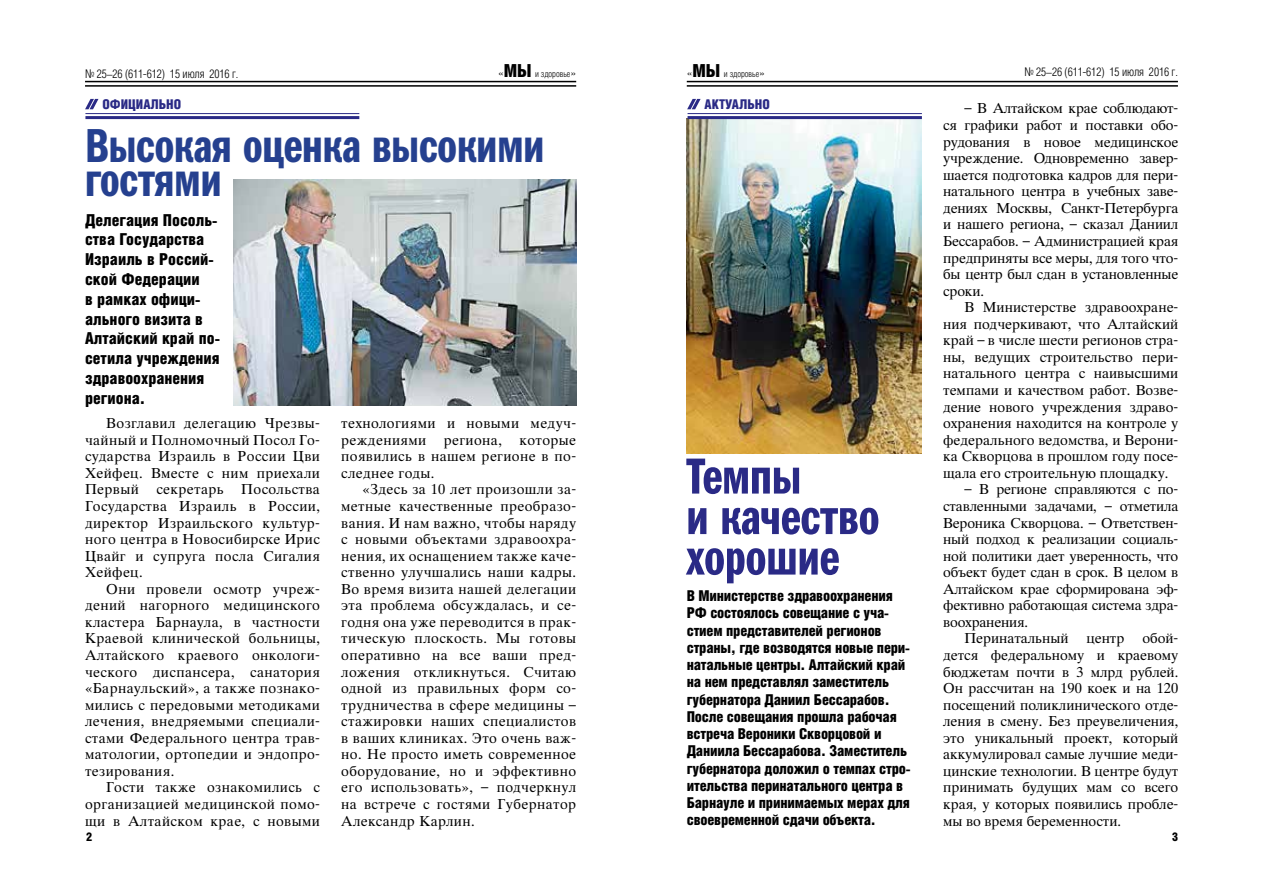
<style>
.page{position:relative;width:1263px;height:893px;background:#fff}
.page>*{position:absolute;margin:0;border:0;box-sizing:border-box;transform-origin:0 0}
.t1{font:51px/40.5px "Franklin Gothic Demi Cmp C";color:#2a2a86}
.t2{font:48px/34.5px "Franklin Gothic Demi Cmp C";color:#25408f}
.t3{font:900 16.5px/19.8px "Helios Cond";color:#000}
.t4{font:900 15px/17.2px "Helios Cond";letter-spacing:-.015em;color:#000}
.t5{font:13.8px/16.5px "Thames";letter-spacing:.005em;color:#000;text-align:justify}
.t6{font:13.8px/16.5px "Thames";letter-spacing:.03em;color:#000}
.t7{font:900 13.5px "Helios Cond";color:#2a2a86}
.t8{font:300 12px "Helios Cond";letter-spacing:-.005em;color:#000}
.t9{font:900 12px "Helios Cond";color:#000}
.t10{font:300 9px "Helios Cond";letter-spacing:-.005em;color:#000}
.s1{font-size:12px}
.s2{font-weight:900;font-size:18px}
</style>
<div class="page">
<hr style="left:85px;top:81px;width:491px;height:1px;background:#000">
<hr style="left:85px;top:85px;width:491px;height:2px;background:#000">
<hr style="left:687px;top:81px;width:491px;height:1px;background:#000">
<hr style="left:687px;top:85px;width:491px;height:2px;background:#000">
<img style="left:687px;top:119px;width:234px;height:334px">
<hr style="left:85px;top:113px;width:274px;height:1px;background:#2a2a86">
<hr style="left:85px;top:116px;width:274px;height:3px;background:#2a2a86">
<svg style="left:85px;top:99px;width:13px;height:10px"></svg>
<svg style="left:687px;top:99px;width:14px;height:10px"></svg>
<img style="left:234px;top:180px;width:342px;height:226px">
<hr style="left:687px;top:113px;width:235px;height:1px;background:#2a2a86">
<hr style="left:687px;top:116px;width:235px;height:3px;background:#2a2a86">
<p class="t8" style="left:85px;top:67px;width:155px">№ 25–26 (611-612) 15 июля 2016 г.</p>
<p class="t10" style="left:498px;top:69px;width:80px"><span class="s1">«</span><span class="s2">МЫ</span> и здоровье<span class="s1">»</span></p>
<p class="t10" style="left:687px;top:69px;width:80px"><span class="s1">«</span><span class="s2">МЫ</span> и здоровье<span class="s1">»</span></p>
<p class="t8" style="left:1024px;top:65px;width:155px">№ 25–26 (611-612) 15 июля 2016 г.</p>
<p class="t7" style="left:102px;top:96px;width:79px">Официально</p>
<h2 class="t2" style="left:85px;top:127px;width:461px">Высокая оценка высокими гостями</h2>
<p class="t3" style="left:85px;top:209px;width:136px">Делегация Посоль&shy;ства Государства<br>Израиль в Россий&shy;ской Федерации<br>в рамках офици&shy;ального визита в<br>Алтайский край по&shy;сетила учреждения здравоохранения региона.</p>
<p class="t5" style="left:85px;top:415px;width:236px;text-indent:21px">Возглавил делегацию Чрезвы&shy;чайный и Полномочный Посол Го&shy;сударства Израиль в России Цви Хейфец. Вместе с ним приехали Первый</p>
<p class="t5" style="left:85px;top:481px;width:236px;text-indent:156px">Посольства Государства Израиль в России, директор Израильского культур&shy;ного центра в Новосибирске Ирис Цвайг и супруга посла Сигалия Хейфец.</p>
<p class="t5" style="left:85px;top:581px;width:236px;text-indent:21px">Они провели осмотр учреж&shy;дений нагорного медицинского кластера Барнаула, в частности Краевой клинической больницы, Алтайского краевого онкологи&shy;ческого диспансера, санатория «Барнаульский», а также познако&shy;мились с передовыми методиками лечения, внедряемыми специали&shy;стами Федерального центра трав&shy;матологии, ортопедии и эндопро&shy;тезирования.</p>
<p class="t5" style="left:85px;top:780px;width:236px;text-indent:21px">Гости также ознакомились с организацией медицинской помо&shy;щи в Алтайском крае, с новыми</p>
<p class="t6" style="left:156px;top:481px;width:69px">секретарь</p>
<p class="t6" style="left:341px;top:415px;width:236px">технологиями и новыми медуч&shy;реждениями</p>
<p class="t5" style="left:341px;top:432px;width:236px;text-indent:178px">которые появились в нашем регионе в по&shy;следнее годы.</p>
<p class="t5" style="left:341px;top:481px;width:236px;text-indent:21px">«Здесь за 10 лет произошли за&shy;метные качественные преобразо&shy;вания. И нам важно, чтобы наряду с новыми объектами здравоохра&shy;нения, их оснащением также каче&shy;ственно улучшались наши кадры.<br>Во время визита нашей делегации эта проблема обсуждалась, и се&shy;годня она уже переводится в прак&shy;тическую плоскость. Мы готовы оперативно на все ваши пред&shy;ложения откликнуться. Считаю одной из правильных форм со&shy;трудничества в сфере медицины – стажировки наших специалистов в ваших клиниках. Это очень важ&shy;но. Не просто иметь современное оборудование, но и эффективно его использовать», – подчеркнул на встрече с гостями Губернатор Александр Карлин.</p>
<p class="t6" style="left:444px;top:432px;width:60px">региона,</p>
<p class="t7" style="left:704px;top:96px;width:66px">Актуально</p>
<h1 class="t1" style="left:686px;top:455px;width:195px">Темпы<br>и качество хорошие</h1>
<p class="t4" style="left:687px;top:587px;width:225px">В Министерстве здравоохранения РФ состоялось совещание с уча&shy;стием представителей регионов страны, где возводятся новые пери&shy;натальные центры. Алтайский край на нем представлял заместитель губернатора Даниил Бессарабов.<br>После совещания прошла рабочая встреча Вероники Скворцовой и Даниила Бессарабова. Заместитель губернатора доложил о темпах стро&shy;ительства перинатального центра в Барнауле и принимаемых мерах для своевременной сдачи объекта.</p>
<p class="t5" style="left:943px;top:101px;width:237px;text-indent:21px">– В Алтайском крае соблюдают&shy;ся графики работ и поставки обо&shy;рудования в новое медицинское учреждение. Одновременно завер&shy;шается подготовка кадров для пери&shy;натального центра в учебных заве&shy;дениях Москвы, Санкт-Петербурга и нашего региона, – сказал Даниил Бессарабов. – Администрацией края предприняты все меры, для того что&shy;бы центр был сдан в установленные сроки.</p>
<p class="t5" style="left:943px;top:299px;width:237px;text-indent:21px">В Министерстве здравоохране&shy;ния подчеркивают, что Алтайский край – в числе шести регионов стра&shy;ны, ведущих строительство пери&shy;натального центра с наивысшими темпами и качеством работ. Возве&shy;дение нового учреждения здраво&shy;охранения находится на контроле у федерального ведомства, и Верони&shy;ка Скворцова в прошлом году посе&shy;щала его строительную площадку.</p>
<p class="t5" style="left:964px;top:481px;width:215px">– В регионе справляются с по-</p>
<p class="t5" style="left:943px;top:498px;width:237px">ставленными задачами, – отметила</p>
<p class="t5" style="left:943px;top:515px;width:237px">Вероника Скворцова. – Ответствен-</p>
<p class="t5" style="left:943px;top:531px;width:237px">ный подход к реализации социаль-</p>
<p class="t5" style="left:943px;top:548px;width:237px">ной политики дает уверенность, что</p>
<p class="t5" style="left:943px;top:564px;width:237px">объект будет сдан в срок. В целом в</p>
<p class="t5" style="left:943px;top:581px;width:237px">Алтайском крае сформирована эф-</p>
<p class="t5" style="left:943px;top:597px;width:237px">фективно работающая система здра-</p>
<p class="t5" style="left:943px;top:614px;width:86px">воохранения.</p>
<p class="t5" style="left:964px;top:630px;width:106px">Перинатальный</p>
<p class="t5" style="left:1086px;top:630px;width:39px">центр</p>
<p class="t5" style="left:943px;top:630px;width:237px;text-indent:199px">обой&shy;дется федеральному и краевому бюджетам почти в 3 млрд рублей.<br>Он рассчитан на 190 коек и на 120 посещений поликлинического отде&shy;ления в смену. Без преувеличения, это уникальный проект, который аккумулировал самые лучшие меди&shy;цинские технологии. В центре будут принимать будущих мам со всего края, у которых появились пробле&shy;мы во время беременности.</p>
<p class="t9" style="left:86px;top:830px;width:8px">2</p>
<p class="t9" style="left:1172px;top:830px;width:8px">3</p>
</div>
